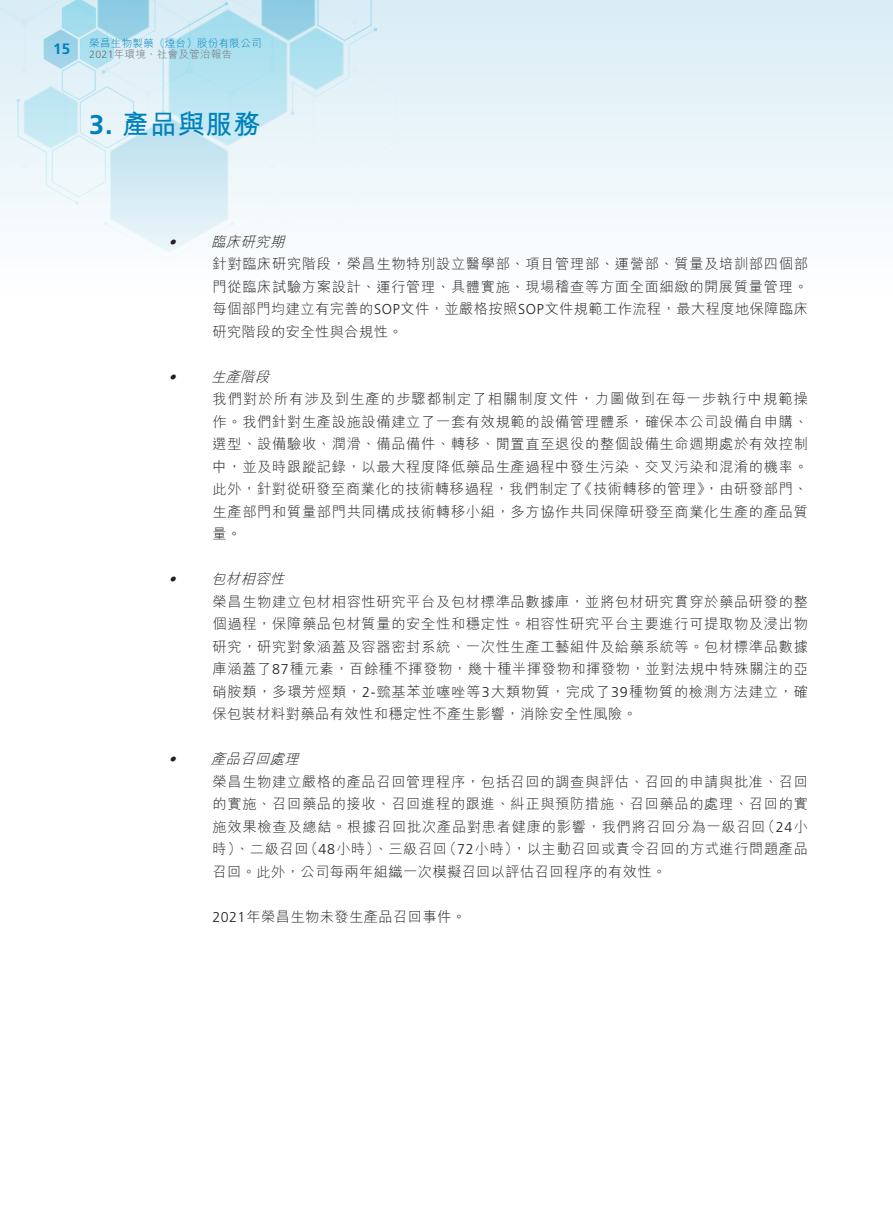
<style>
.page{position:relative;width:893px;height:1212px;background:#fff}
.page>*{position:absolute;margin:0;border:0;box-sizing:border-box;transform-origin:0 0}
.t1{font:700 27px "M Hei HK";letter-spacing:.03em;color:#0081bb}
.t2{font:700 15px "Frutiger LT Std";color:#0081bb}
.t3{font:300 14.25px/22.5px "M Hei HK";letter-spacing:.045em;color:#231f20}
.t4{font:italic 300 14.25px "M Hei HK";color:#231f20}
.t5{font:italic 300 14.25px "Frutiger LT Std";color:#231f20}
.t6{font:300 10.5px "M Hei HK";letter-spacing:.03em;color:#0081bb}
.t7{font:300 10.5px "M Hei HK";letter-spacing:.03em;color:#6c6d70}
.s1{font-family:"Frutiger LT Std"}
</style>
<div class="page">
<div style="left:0;top:0;width:893px;height:301px;background:linear-gradient(to bottom,#d9edf5,#fff)"></div>
<img style="left:0;top:0;width:458px;height:301px">
<p class="t6" style="left:89px;top:38px;width:174px">榮昌生物製藥（煙台）股份有限公司</p>
<p class="t2" style="left:53px;top:40px;width:19px">15</p>
<p class="t7" style="left:89px;top:49px;width:144px"><span class="s1">2021</span>年環境、社會及管治報告</p>
<h1 class="t1" style="left:89px;top:104px;width:173px"><span class="s1">3.</span> 產品與服務</h1>
<p class="t5" style="left:169px;top:234px;width:13px">•</p>
<p class="t5" style="left:169px;top:369px;width:13px">•</p>
<p class="t5" style="left:169px;top:571px;width:13px">•</p>
<p class="t5" style="left:169px;top:751px;width:13px">•</p>
<p class="t4" style="left:211px;top:234px;width:78px">臨床研究期</p>
<p class="t3" style="left:213px;top:252px;width:597px;text-align:justify">針對臨床研究階段，榮昌生物特別設立醫學部、項目管理部、運營部、質量及培訓部四個部門從臨床試驗方案設計、運行管理、具體實施、現場稽查等方面全面細緻的開展質量管理。每個部門均建立有完善的<span class="s1">SOP</span>文件，並嚴格按照<span class="s1">SOP</span>文件規範工作流程，最大程度地保障臨床研究階段的安全性與合規性。</p>
<p class="t4" style="left:211px;top:369px;width:63px">生產階段</p>
<p class="t3" style="left:213px;top:387px;width:597px;text-align:right">我們對於所有涉及到生產的步驟都制定了相關制度文件，力圖做到在每一步執行中規範操作。我們針對生產設施設備建立了一套有效規範的設備管理體系，確保本公司設備自申購、選型、設備驗收、潤滑、備品備件、轉移、閒置直至退役的整個設備生命週期處於有效控制中，並及時跟蹤記錄，以最大程度降低藥品生產過程中發生污染、交叉污染和混淆的機率。《技術轉移的管理，》由研發部門、</p>
<p class="t3" style="left:213px;top:477px;width:597px">此外，針對從研發至商業化的技術轉移過程，我們制定了<br>生產部門和質量部門共同構成技術轉移小組，多方協作共同保障研發至商業化生產的產品質量。</p>
<p class="t4" style="left:211px;top:572px;width:78px">包材相容性</p>
<p class="t3" style="left:213px;top:590px;width:597px;text-align:justify">榮昌生物建立包材相容性研究平台及包材標準品數據庫，並將包材研究貫穿於藥品研發的整個過程，保障藥品包材質量的安全性和穩定性。相容性研究平台主要進行可提取物及浸出物研究，研究對象涵蓋及容器密封系統、一次性生產工藝組件及給藥系統等。包材標準品數據庫涵蓋了<span class="s1">87</span>種元素，百餘種不揮發物，幾十種半揮發物和揮發物，並對法規中特殊關注的亞硝胺類，多環芳烴類，<span class="s1">2-</span>巰基苯並噻唑等<span class="s1">3</span>大類物質，完成了<span class="s1">39</span>種物質的檢測方法建立，確保包裝材料對藥品有效性和穩定性不產生影響，消除安全性風險。</p>
<p class="t4" style="left:211px;top:752px;width:93px">產品召回處理</p>
<p class="t3" style="left:213px;top:770px;width:597px;text-align:right">榮昌生物建立嚴格的產品召回管理程序，包括召回的調查與評估、召回的申請與批准、召回的實施、召回藥品的接收、召回進程的跟進、糾正與預防措施、召回藥品的處理、召回的實（<span class="s1">24</span>小</p>
<p class="t3" style="left:442px;top:815px;width:367px;text-indent:-230px">施效果檢查及總結。根據召回批次產品對患者健康的影響，我們將召回分為一級召回<br>（<span class="s1">72</span>小時，）以主動召回或責令召回的方式進行問題產品</p>
<p class="t3" style="left:213px;top:837px;width:455px">時）、二級召回<br>召回。此外，公司每兩年組織一次模擬召回以評估召回程序的有效性。</p>
<p class="t3" style="left:213px;top:905px;width:255px"><span class="s1">2021</span>年榮昌生物未發生產品召回事件。</p>
<p class="t3" style="left:304px;top:837px;width:145px">（<span class="s1">48</span>小時）、三級召回</p>
</div>
